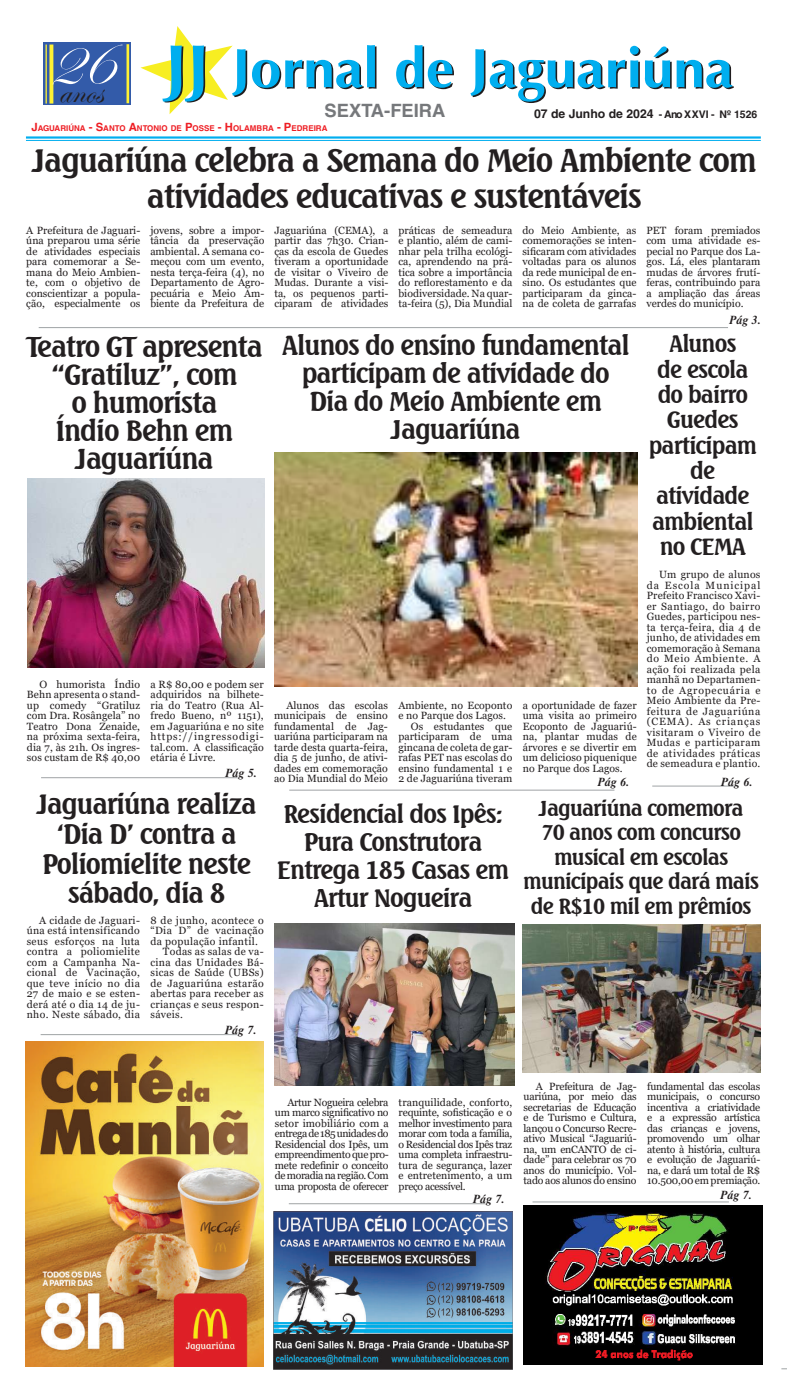
<style>
.page{position:relative;width:787px;height:1389px;background:#fff}
.page>*{position:absolute;margin:0;border:0;box-sizing:border-box;transform-origin:0 0}
.t1{font:36.14px "Edwardian Script ITC";color:#231f20}
.t2{font:700 31.5px/36.8px "Seagull BT";letter-spacing:-.04em;color:#231f20;text-align:center}
.t3{font:700 28px/28px "Seagull BT";letter-spacing:-.04em;color:#231f20;text-align:center}
.t4{font:700 27.12px/29.8px "Seagull BT";letter-spacing:-.04em;color:#231f20;text-align:center}
.t5{font:700 26.25px/28px "Seagull BT";letter-spacing:-.04em;color:#231f20;text-align:center}
.t6{font:700 24.5px/28px "Seagull BT";letter-spacing:-.04em;color:#231f20;text-align:center}
.t7{font:700 22.75px/25.4px "Seagull BT";letter-spacing:-.04em;color:#231f20;text-align:center}
.t8{font:700 21px/24.5px "Seagull BT";letter-spacing:-.04em;color:#231f20;text-align:center}
.t9{font:700 18.38px "Helvetica";color:#76787b}
.t10{font:italic 700 12.25px "Times";letter-spacing:.02em;color:#231f20;scale:.95 1}
.t11{font:700 12.25px "Helvetica";color:#231f20}
.t12{font:10.5px/10.5px "Georgia";letter-spacing:.005em;color:#231f20;text-align:justify}
.t13{font:10.5px "Georgia";letter-spacing:.03em;color:#231f20}
.t14{font:700 7.96px "Helvetica";color:#ee1d23}
.s1{font-size:10.5px}
.s2{font-size:11.38px}
</style>
<div class="page">
<svg style="left:140px;top:26px;width:593px;height:88px"></svg>
<hr style="left:26px;top:136px;width:734px;height:3px;background:#00aeef">
<hr style="left:26px;top:140px;width:734px;height:1px;background:#00aeef">
<div style="left:44px;top:43px;width:87px;height:62px;background:#335ba9"></div>
<svg style="left:49px;top:45px;width:4px;height:59px"></svg>
<hr style="left:45px;top:45px;width:2px;height:59px;background:#fef233">
<hr style="left:126px;top:44px;width:3px;height:59px;background:#fef233">
<hr style="left:39px;top:327px;width:688px;height:1px;background:#9fa3a5">
<hr style="left:289px;top:790px;width:325px;height:1px;background:#9fa3a5">
<hr style="left:652px;top:786px;width:81px;height:1px;background:#9fa3a5">
<hr style="left:41px;top:777px;width:196px;height:1px;background:#9fa3a5">
<hr style="left:41px;top:1034px;width:196px;height:1px;background:#9fa3a5">
<img style="left:25px;top:1042px;width:238px;height:324px">
<img style="left:273px;top:1211px;width:239px;height:159px">
<img style="left:523px;top:1205px;width:238px;height:159px">
<hr style="left:289px;top:1203px;width:196px;height:1px;background:#9fa3a5">
<hr style="left:532px;top:1202px;width:196px;height:1px;background:#9fa3a5">
<img style="left:27px;top:479px;width:238px;height:188px">
<img style="left:274px;top:452px;width:363px;height:235px">
<img style="left:522px;top:924px;width:238px;height:149px">
<img style="left:274px;top:924px;width:240px;height:162px">
<h1 class="t1" style="left:47px;top:72px;width:65px"><sup>26</sup>anos</h1>
<h3 class="t9" style="left:324px;top:99px;width:122px">SEXTA-FEIRA</h3>
<p class="t11" style="left:534px;top:106px;width:225px">07 de Junho de 2024 <span class="s1">- Ano XXVI - Nº 1526</span></p>
<p class="t14" style="left:31px;top:123px;width:297px"><span class="s2">J</span>AGUARIÚNA <span class="s2">- S</span>ANTO <span class="s2">A</span>NTONIO DE <span class="s2">P</span>OSSE <span class="s2">- H</span>OLAMBRA <span class="s2">- P</span>EDREIRA</p>
<h2 class="t2" style="left:32px;top:141px;width:725px">Jaguariúna celebra a Semana do Meio Ambiente com atividades educativas e sustentáveis</h2>
<p class="t12" style="left:26px;top:225px;width:115px">A Prefeitura de Jaguari&shy;úna preparou uma série de atividades especiais para comemorar a Se&shy;mana do Meio Ambien&shy;te, com o objetivo de conscientizar a popula&shy;ção, especialmente os</p>
<p class="t12" style="left:150px;top:225px;width:115px">jovens, sobre a impor&shy;tância da preservação ambiental. A semana co&shy;meçou com um evento, nesta terça-feira (4), no Departamento de Agro&shy;pecuária e Meio Am&shy;biente da Prefeitura de</p>
<p class="t12" style="left:274px;top:225px;width:115px">Jaguariúna (CEMA), a partir das 7h30. Crian&shy;ças da escola de Guedes tiveram a oportunidade de visitar o Viveiro de Mudas. Durante a visi&shy;ta, os pequenos parti&shy;ciparam de atividades</p>
<p class="t12" style="left:398px;top:225px;width:115px">práticas de semeadura e plantio, além de cami&shy;nhar pela trilha ecológi&shy;ca, aprendendo na prá&shy;tica sobre a importância do reflorestamento e da biodiversidade. Na quar&shy;ta-feira (5), Dia Mundial</p>
<p class="t12" style="left:522px;top:225px;width:115px">do Meio Ambiente, as comemorações se inten&shy;sificaram com atividades voltadas para os alunos da rede municipal de en&shy;sino. Os estudantes que participaram da ginca&shy;na de coleta de garrafas</p>
<p class="t12" style="left:646px;top:225px;width:115px">PET foram premiados com uma atividade es&shy;pecial no Parque dos La&shy;gos. Lá, eles plantaram mudas de árvores frutí&shy;feras, contribuindo para a ampliação das áreas verdes do município.</p>
<h3 class="t3" style="left:26px;top:332px;width:238px">Teatro GT apresenta “Gratiluz”, com<br>o humorista<br>Índio Behn em<br>Jaguariúna</h3>
<p class="t12" style="left:27px;top:679px;width:115px;text-indent:12px">O humorista Índio Behn apresenta o stand&shy;up comedy “Gratiluz com Dra. Rosângela” no Teatro Dona Zenaide, na próxima sexta-feira, dia 7, às 21h. Os ingres&shy;sos custam de R$ 40,00</p>
<p class="t12" style="left:150px;top:679px;width:115px">a R$ 80,00 e podem ser adquiridos na bilhete&shy;ria do Teatro (Rua Al&shy;fredo Bueno, nº 1151), em Jaguariúna e no site https://ingressodigi&shy;tal.com. A classificação etária é Livre.</p>
<p class="t10" style="left:225px;top:766px;width:35px">Pág 5.</p>
<h3 class="t4" style="left:37px;top:789px;width:221px">Jaguariúna realiza ‘Dia D’ contra a<br>Poliomielite neste sábado, dia 8</h3>
<p class="t12" style="left:27px;top:915px;width:115px;text-indent:12px">A cidade de Jaguari&shy;úna está intensificando seus esforços na luta contra a poliomielite com a Campanha Na&shy;cional de Vacinação, que teve início no dia 27 de maio e se esten&shy;derá até o dia 14 de ju&shy;nho. Neste sábado, dia</p>
<p class="t13" style="left:150px;top:914px;width:115px">8 de junho, acontece o</p>
<p class="t13" style="left:150px;top:924px;width:115px">“Dia D” de vacinação</p>
<p class="t13" style="left:150px;top:935px;width:109px">da população infantil.</p>
<p class="t13" style="left:163px;top:945px;width:102px">Todas as salas de va-</p>
<p class="t13" style="left:150px;top:956px;width:115px">cina das Unidades Bá-</p>
<p class="t13" style="left:150px;top:966px;width:115px">sicas de Saúde (UBSs)</p>
<p class="t13" style="left:150px;top:977px;width:115px">de Jaguariúna estarão</p>
<p class="t13" style="left:150px;top:987px;width:115px">abertas para receber as</p>
<p class="t13" style="left:150px;top:998px;width:115px">crianças e seus respon-</p>
<p class="t12" style="left:150px;top:1009px;width:34px">sáveis.</p>
<p class="t10" style="left:225px;top:1023px;width:35px">Pág 7.</p>
<h3 class="t5" style="left:282px;top:331px;width:349px">Alunos do ensino fundamental participam de atividade do<br>Dia do Meio Ambiente em<br>Jaguariúna</h3>
<p class="t10" style="left:729px;top:313px;width:35px">Pág 3.</p>
<h3 class="t7" style="left:648px;top:331px;width:110px">Alunos<br>de escola do bairro<br>Guedes participam de atividade ambiental no CEMA</h3>
<p class="t12" style="left:274px;top:700px;width:115px;text-indent:12px">Alunos das escolas municipais de ensino fundamental de Jag&shy;uariúna participaram na tarde desta quarta-feira, dia 5 de junho, de ativi&shy;dades em comemoração ao Dia Mundial do Meio</p>
<p class="t12" style="left:398px;top:700px;width:115px">Ambiente, no Ecoponto</p>
<p class="t12" style="left:398px;top:710px;width:109px">e no Parque dos Lagos.</p>
<p class="t12" style="left:410px;top:721px;width:103px">Os estudantes que</p>
<p class="t12" style="left:398px;top:731px;width:115px">participaram de uma</p>
<p class="t12" style="left:398px;top:742px;width:115px">gincana de coleta de gar-</p>
<p class="t12" style="left:398px;top:752px;width:115px">rafas PET nas escolas do</p>
<p class="t12" style="left:398px;top:763px;width:115px">ensino fundamental 1 e</p>
<p class="t12" style="left:398px;top:773px;width:115px">2 de Jaguariúna tiveram</p>
<h3 class="t6" style="left:277px;top:799px;width:234px">Residencial dos Ipês:<br>Pura Construtora<br>Entrega 185 Casas em<br>Artur Nogueira</h3>
<p class="t12" style="left:646px;top:569px;width:115px;text-indent:12px">Um grupo de alunos da Escola Municipal Prefeito Francisco Xavi&shy;er Santiago, do bairro Guedes, participou nes&shy;ta terça-feira, dia 4 de junho, de atividades em comemoração à Semana do Meio Ambiente. A ação foi realizada pela manhã no Departamen&shy;to de Agropecuária e Meio Ambiente da Pre&shy;feitura de Jaguariúna (CEMA). As crianças visitaram o Viveiro de Mudas e participaram de atividades práticas de semeadura e plantio.</p>
<h3 class="t8" style="left:523px;top:795px;width:237px">Jaguariúna comemora<br>70 anos com concurso musical em escolas municipais que dará mais de R$10 mil em prêmios</h3>
<p class="t12" style="left:522px;top:700px;width:115px">a oportunidade de fazer uma visita ao primeiro Ecoponto de Jaguariú&shy;na, plantar mudas de árvores e se divertir em um delicioso piquenique no Parque dos Lagos.</p>
<p class="t10" style="left:597px;top:775px;width:35px">Pág 6.</p>
<p class="t10" style="left:720px;top:775px;width:35px">Pág 6.</p>
<p class="t12" style="left:523px;top:1081px;width:115px;text-indent:12px">A Prefeitura de Jag&shy;uariúna, por meio das secretarias de Educação e de Turismo e Cultura, lançou o Concurso Recre&shy;ativo Musical “Jaguariú&shy;na, um enCANTO de ci&shy;dade” para celebrar os 70 anos do município. Vol&shy;tado aos alunos do ensino</p>
<p class="t12" style="left:647px;top:1081px;width:115px">fundamental das escolas municipais, o concurso incentiva a criatividade e a expressão artística das crianças e jovens, promovendo um olhar atento à história, cultura e evolução de Jaguariú&shy;na, e dará um total de R$ 10.500,00 em premiação.</p>
<p class="t12" style="left:275px;top:1097px;width:115px;text-indent:12px">Artur Nogueira celebra um marco significativo no setor imobiliário com a entrega de 185 unidades do Residencial dos Ipês, um empreendimento que pro&shy;mete redefinir o conceito de moradia na região. Com uma proposta de oferecer</p>
<p class="t12" style="left:398px;top:1097px;width:115px">tranquilidade, conforto, requinte, sofisticação e o melhor investimento para morar com toda a família, o Residencial dos Ipês traz uma completa infraestru&shy;tura de segurança, lazer e entretenimento, a um preço acessível.</p>
<p class="t10" style="left:473px;top:1192px;width:35px">Pág 7.</p>
<p class="t10" style="left:720px;top:1188px;width:35px">Pág 7.</p>
</div>
